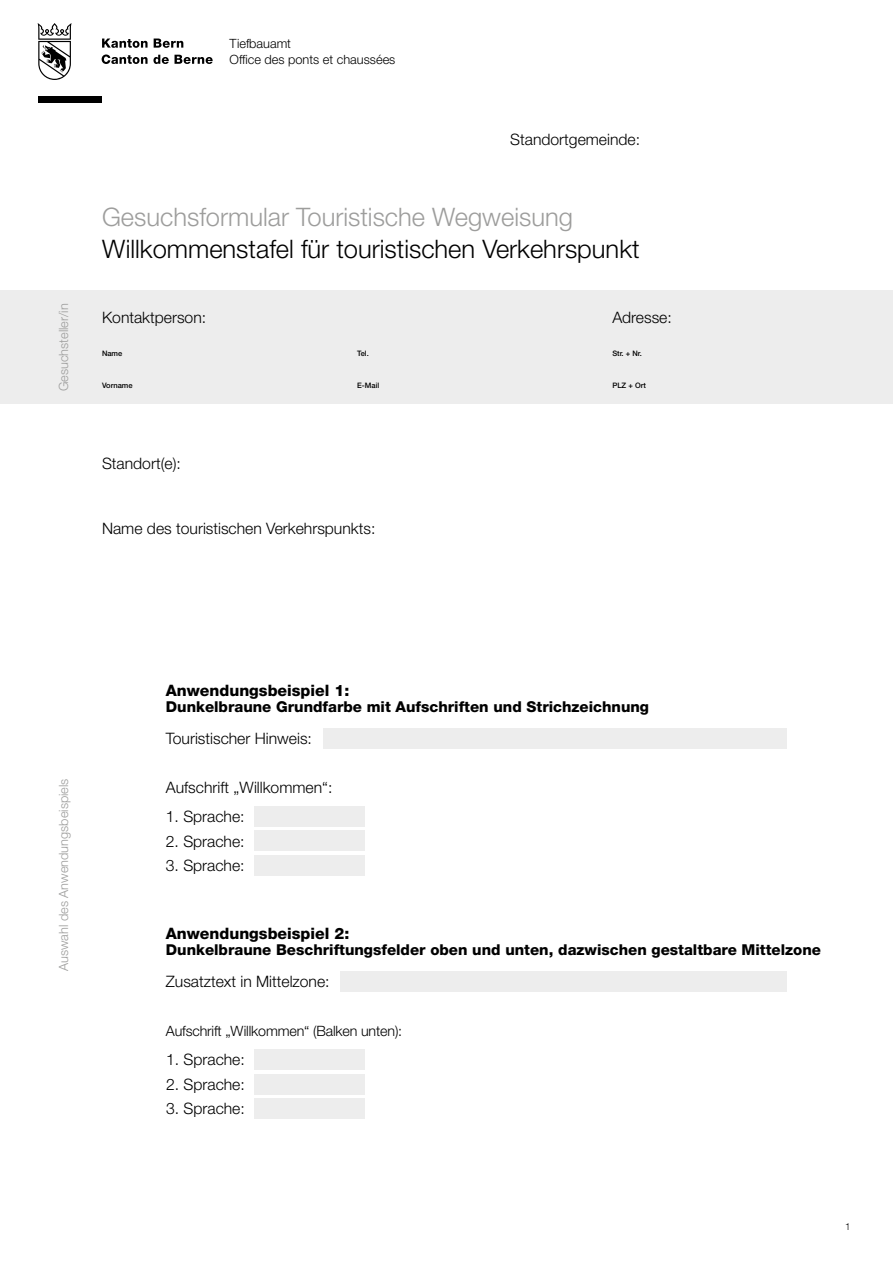
<style>
.page{position:relative;width:893px;height:1263px;background:#fff}
.page>*{position:absolute;margin:0;border:0;box-sizing:border-box;transform-origin:0 0}
.t1{font:300 25.5px "Helvetica Neue LT Std";color:#000}
.t2{font:300 25.5px "Helvetica Neue LT Std";color:#9d9d9c}
.t3{font:300 15.75px "Helvetica Neue LT Std";color:#000}
.t4{font:800 15.75px "Helvetica Neue LT Std";color:#000}
.t5{font:800 15px "Helvetica Neue LT Std";color:#000}
.t6{font:300 14.25px "Helvetica Neue LT Std";letter-spacing:-.01em;color:#000}
.t7{font:300 12.75px "Helvetica Neue LT Std";color:#9d9d9c}
.t8{font:300 12.75px/16.2px "Helvetica Neue LT Std";color:#000}
.t9{font:300 9.75px "Helvetica Neue LT Std";color:#000}
.t10{font:500 7.5px "Helvetica Neue";color:#000}
</style>
<div class="page">
<div style="left:0;top:291px;width:893px;height:113px;background:#ededed"></div>
<div style="left:38px;top:96px;width:64px;height:7px;background:#000"></div>
<svg style="left:38px;top:23px;width:34px;height:57px"></svg>
<svg style="left:102px;top:39px;width:46px;height:9px"></svg>
<svg style="left:154px;top:38px;width:29px;height:10px"></svg>
<svg style="left:102px;top:54px;width:67px;height:10px"></svg>
<svg style="left:175px;top:55px;width:38px;height:9px"></svg>
<div style="left:254px;top:1049px;width:111px;height:21px;background:#ededed"></div>
<div style="left:254px;top:1073px;width:111px;height:21px;background:#ededed"></div>
<div style="left:254px;top:1098px;width:111px;height:21px;background:#ededed"></div>
<div style="left:340px;top:971px;width:447px;height:21px;background:#ededed"></div>
<div style="left:254px;top:806px;width:111px;height:21px;background:#ededed"></div>
<div style="left:254px;top:830px;width:111px;height:21px;background:#ededed"></div>
<div style="left:254px;top:855px;width:111px;height:21px;background:#ededed"></div>
<div style="left:323px;top:728px;width:464px;height:21px;background:#ededed"></div>
<p class="t7" style="left:56px;top:391px;width:89px;rotate:-90deg">Gesuchsteller/in</p>
<p class="t8" style="left:230px;top:35px;width:167px">Tiefbauamt<br>Office des ponts et chaussées</p>
<p class="t3" style="left:510px;top:130px;width:131px">Standortgemeinde:</p>
<h1 class="t2" style="left:102px;top:201px;width:472px">Gesuchsformular Touristische Wegweisung</h1>
<h1 class="t1" style="left:102px;top:233px;width:539px">Willkommenstafel für touristischen Verkehrspunkt</h1>
<p class="t3" style="left:102px;top:308px;width:106px">Kontaktperson:</p>
<p class="t3" style="left:612px;top:308px;width:61px">Adresse:</p>
<p class="t10" style="left:102px;top:348px;width:22px">Name</p>
<p class="t10" style="left:357px;top:348px;width:13px">Tel.</p>
<p class="t10" style="left:612px;top:348px;width:31px">Str. + Nr.</p>
<p class="t10" style="left:102px;top:381px;width:32px">Vorname</p>
<p class="t10" style="left:357px;top:381px;width:24px">E-Mail</p>
<p class="t10" style="left:612px;top:381px;width:35px">PLZ + Ort</p>
<p class="t3" style="left:102px;top:454px;width:80px">Standort(e):</p>
<p class="t3" style="left:102px;top:518px;width:275px">Name des touristischen Verkehrspunkts:</p>
<p class="t7" style="left:56px;top:971px;width:194px;rotate:-90deg">Auswahl des Anwendungsbeispiels</p>
<p class="t4" style="left:166px;top:681px;width:185px">Anwendungsbeispiel 1:</p>
<p class="t5" style="left:166px;top:698px;width:485px">Dunkelbraune Grundfarbe mit Aufschriften und Strichzeichnung</p>
<p class="t3" style="left:166px;top:729px;width:148px">Touristischer Hinweis:</p>
<p class="t3" style="left:166px;top:778px;width:168px">Aufschrift „Willkommen“:</p>
<p class="t3" style="left:166px;top:807px;width:80px">1. Sprache:</p>
<p class="t3" style="left:166px;top:831px;width:80px">2. Sprache:</p>
<p class="t3" style="left:166px;top:856px;width:80px">3. Sprache:</p>
<p class="t4" style="left:166px;top:924px;width:185px">Anwendungsbeispiel 2:</p>
<p class="t5" style="left:166px;top:941px;width:657px">Dunkelbraune Beschriftungsfelder oben und unten, dazwischen gestaltbare Mittelzone</p>
<p class="t3" style="left:166px;top:972px;width:165px">Zusatztext in Mittelzone:</p>
<p class="t6" style="left:166px;top:1022px;width:238px">Aufschrift „Willkommen“ (Balken unten):</p>
<p class="t3" style="left:166px;top:1050px;width:80px">1. Sprache:</p>
<p class="t3" style="left:166px;top:1074px;width:80px">2. Sprache:</p>
<p class="t3" style="left:166px;top:1099px;width:80px">3. Sprache:</p>
<p class="t9" style="left:845px;top:1221px;width:7px">1</p>
</div>
